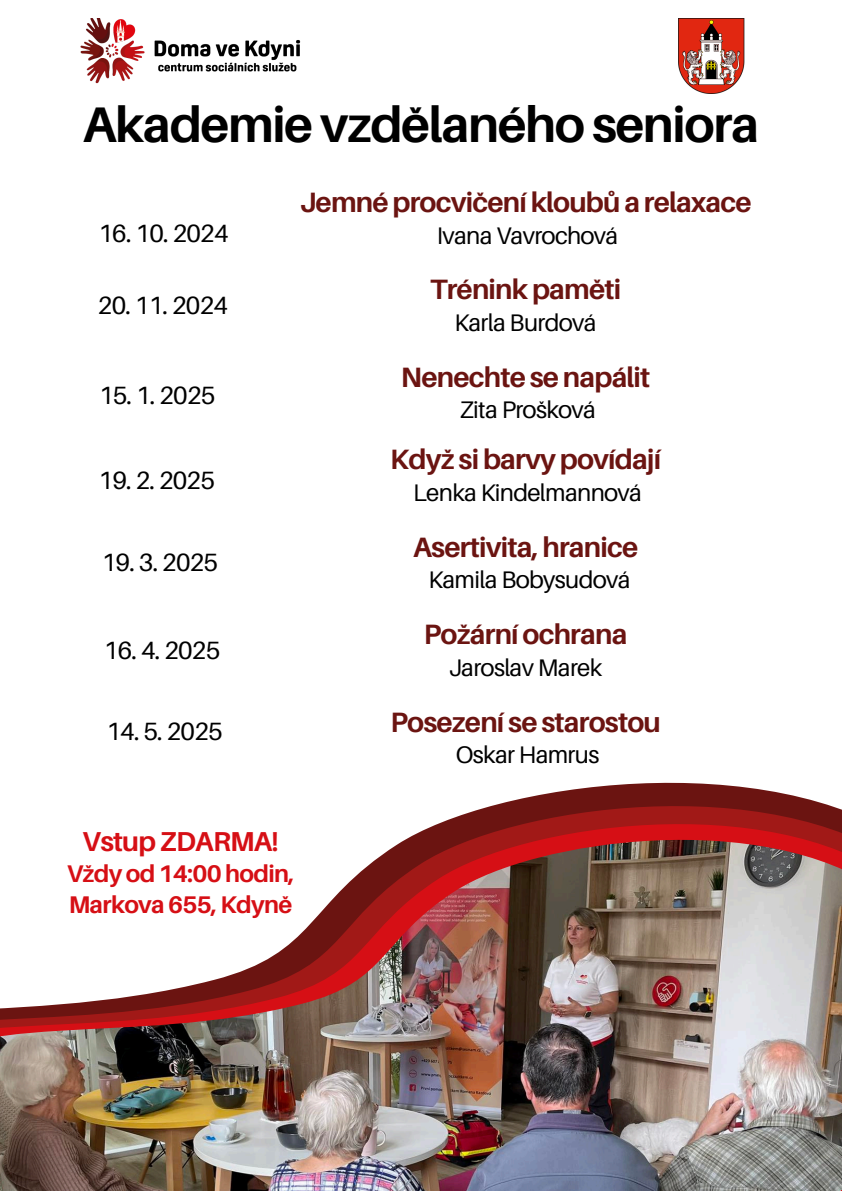
<style>
.page{position:relative;width:842px;height:1191px;background:#fff}
.page>*{position:absolute;margin:0;border:0;box-sizing:border-box;transform-origin:0 0}
.t1{font:700 50px "Aileron";letter-spacing:-.03em;color:#000}
.t2{font:700 28px "Aileron";letter-spacing:-.03em;color:#6b1411}
.t3{font:700 27.4px "Aileron";letter-spacing:-.03em;color:#d60f15}
.t4{font:25px "Aileron";letter-spacing:-.03em;color:#000}
.t5{font:700 24.1px/30.8px "Aileron";letter-spacing:-.03em;color:#d60f15}
.t6{font:24px "Aileron";letter-spacing:-.03em;color:#000}
</style>
<div class="page">
<img style="left:80px;top:18px;width:221px;height:66px">
<svg style="left:491px;top:782px;width:340px;height:24px;fill:#6b1411"></svg>
<svg style="left:438px;top:806px;width:404px;height:18px;fill:#a11917"></svg>
<svg style="left:406px;top:824px;width:436px;height:15px"></svg>
<img style="left:0;top:839px;width:842px;height:351px">
<img style="left:678px;top:18px;width:67px;height:76px">
<h2 class="t1" style="left:83px;top:93px;width:678px">Akademie vzdělaného seniora</h2>
<h2 class="t4" style="left:98px;top:217px;width:132px">16. 10. 2024</h2>
<p class="t4" style="left:98px;top:290px;width:132px">20. 11. 2024</p>
<h2 class="t4" style="left:99px;top:380px;width:118px">15. 1. 2025</h2>
<p class="t4" style="left:99px;top:465px;width:118px">19. 2. 2025</p>
<h2 class="t4" style="left:102px;top:547px;width:118px">19. 3. 2025</h2>
<p class="t4" style="left:104px;top:634px;width:118px">16. 4. 2025</p>
<h3 class="t4" style="left:106px;top:716px;width:118px">14. 5. 2025</h3>
<p class="t2" style="left:300px;top:185px;width:453px">Jemné procvičení kloubů a relaxace</p>
<p class="t6" style="left:437px;top:220px;width:183px">Ivana Vavrochová</p>
<h2 class="t2" style="left:430px;top:272px;width:193px">Trénink paměti</h2>
<h2 class="t6" style="left:454px;top:307px;width:144px">Karla Burdová</h2>
<p class="t2" style="left:401px;top:360px;width:251px">Nenechte se napálit</p>
<p class="t6" style="left:460px;top:395px;width:138px">Zita Prošková</p>
<h2 class="t2" style="left:390px;top:442px;width:272px">Když si barvy povídají</h2>
<h2 class="t6" style="left:413px;top:477px;width:230px">Lenka Kindelmannová</h2>
<p class="t2" style="left:413px;top:529px;width:227px">Asertivita, hranice</p>
<p class="t6" style="left:429px;top:564px;width:203px">Kamila Bobysudová</p>
<h2 class="t2" style="left:424px;top:616px;width:205px">Požární ochrana</h2>
<h2 class="t6" style="left:449px;top:652px;width:155px">Jaroslav Marek</h2>
<p class="t2" style="left:390px;top:704px;width:272px">Posezení se starostou</p>
<p class="t6" style="left:456px;top:740px;width:145px">Oskar Hamrus</p>
<h1 class="t3" style="left:82px;top:824px;width:198px">Vstup ZDARMA!</h1>
<h1 class="t5" style="left:67px;top:857px;width:229px">Vždy od 14:00 hodin,<br>Markova 655, Kdyně</h1>
</div>
